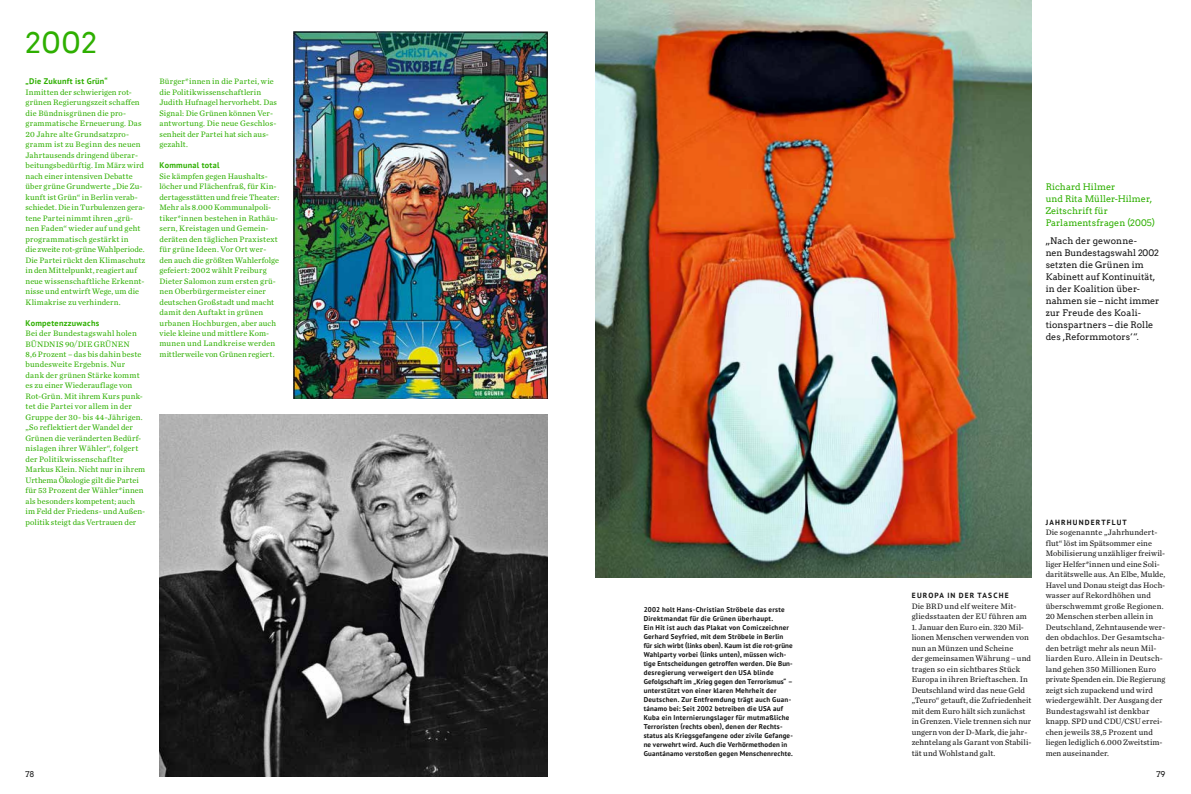
<style>
.page{position:relative;width:1191px;height:794px;background:#fff}
.page>*{position:absolute;margin:0;border:0;box-sizing:border-box;transform-origin:0 0}
.t1{font:29px "Arvo";color:#2eaf00}
.t2{font:9px/12px "Arvo";color:#141414}
.t3{font:9px/12px "Arvo";letter-spacing:.005em;color:#2eaf00}
.t4{font:8.2px/10.5px "Chronicle Text G2";letter-spacing:.01em;color:#2eaf00}
.t5{font:8.2px/10.5px "Chronicle Text G2";letter-spacing:.01em;color:#141414}
.t6{font:8px "Arvo";color:#141414}
.t7{font:700 7.5px "PT Sans";letter-spacing:.15em;color:#141414}
.t8{font:700 7px/9px "PT Sans";letter-spacing:.03em;color:#141414}
.s1{font-family:"PT Sans";font-weight:700}
</style>
<div class="page">
<img style="left:293px;top:31px;width:254px;height:368px">
<img style="left:159px;top:414px;width:388px;height:362px">
<img style="left:595px;top:0;width:436px;height:577px">
<h1 class="t1" style="left:26px;top:25px;width:73px">2002</h1>
<p class="t4" style="left:26px;top:76px;width:121px"><span class="s1">„Die Zukunft ist Grün“<br></span>Inmitten der schw ierigen rot-<br>g r ünen Reg ierungszeit scha f fen die Bündnisgr ünen die pro-<br>g ra mmat ische Er neuer ung. Da s<br>20 Ja h re a lte Gr undsatzpro-<br>g ra m m ist z u Beg in n des neuen<br>Ja hr tausends dringend überar&shy;beitungsbedür ftig. Im März w ird nach einer intensiven Debatte über g r üne Grundwer te „Die Zu&shy;kunf t ist Gr ün“ in Berlin verab&shy;schiedet. Die in Turbulenzen gera&shy;tene Par tei nimmt ihren „g rü&shy;nen Faden“ w ieder au f u nd geht prog ra m m at isch gest ä rk t i n<br>die zweite rot-grüne Wahlperiode.<br>Die Partei r ückt den K limaschutz in den Mittelpunk t, reagiert auf neue w issenschaftliche Erkennt&shy;nisse und ent w ir f t Wege, um die<br>Klimak rise zu verhindern.</p>
<p class="t4" style="left:26px;top:317px;width:121px"><span class="s1">Kompetenzzuwachs<br></span>B ei der Bundest ag sw a h l holen<br>BÜ N DN IS 90/DIE GRÜ NEN<br>8,6 Prozent – das bis dahin beste bu ndes weite E r gebn is . Nu r<br>da n k der g r ü nen St ä rke kom mt es zu einer Wiederauf lage von<br>Rot-Gr ün. Mit ihrem Kurs punk&shy;tet d ie Pa r tei vor a l lem i n der<br>Gr uppe der 30 - bis 4 4 -Jä h r igen. „ So ref lektiert der Wandel der<br>Gr ünen die veränderten Bedür f&shy;n islagen i h rer W ä h ler“, folger t der Pol it i k w issensc h a f lt er<br>Markus K lein. Nicht nur in ihrem<br>Urthema Ökolog ie gilt die Partei für 53 Prozent der Wä hler*innen a ls besonders kompetent; auch im Feld der Friedens- und Außen&shy;politik steig t das Vertrauen der</p>
<p class="t4" style="left:159px;top:76px;width:119px">Bü rger *i n nen i n d ie Pa r tei , w ie die Politik w issenscha f tlerin<br>Judith Hufnagel her vorhebt. Das<br>Sig na l: Die Gr ünen können Ver&shy;a nt wor t u ng . Die neue G esch los&shy;senheit der Par tei hat sich aus&shy;geza h lt .</p>
<p class="t4" style="left:159px;top:160px;width:121px"><span class="s1">Kommunal total<br></span>Sie kä mpfen gegen Haushalts&shy;löcher und Flächenfraß, f ür Kin&shy;der tagesstät ten und f reie Theater:<br>Mehr als 8.000 Kommunalpoli&shy;tiker*innen bestehen in Rathäu&shy;ser n, Kreist agen und Gemein&shy;deräten den täglichen Pra xistex t f ü r g r ü ne Ideen . Vor Or t wer&shy;den auch die g rößten Wa hler folge gefeier t: 2002 wä hlt Freiburg<br>Dieter Sa lomon zu m er sten g r ü&shy;nen Oberbü rgermeister einer deutschen Großstadt und macht damit den Aufta k t in grünen<br>u rba nen Hochburgen, aber auch v iele k leine und mittlere Kom&shy;mu nen u nd L a nd k reise werden mittler weile von Gr ünen reg ier t.</p>
<p class="t8" style="left:643px;top:604px;width:151px">2002 holt Hans-Christian Ströbele das erste Direktmandat für die Grünen überhaupt.<br>Ein Hit ist auch das Plakat von Comiczeichner Gerhard Seyfried, mit dem Ströbele in Berlin für sich wirbt (links oben). Kaum ist die rot-grüne Wahlparty vorbei (links unten), müssen wich&shy;tige Entscheidungen getroffen werden. Die Bun&shy;desregierung verweigert den USA blinde Gefolgschaft im „Krieg gegen den Terrorismus“ – unterstützt von einer klaren Mehrheit der Deutschen. Zur Entfremdung trägt auch Guan&shy;tánamo bei: Seit 2002 betreiben die USA auf Kuba ein Internierungslager für mutmaßliche Terroristen (rechts oben), denen der Rechts&shy;status als Kriegsgefangene oder zivile Gefange&shy;ne verwehrt wird. Auch die Verhörmethoden in Guantánamo verstoßen gegen Menschenrechte.</p>
<p class="t3" style="left:1045px;top:181px;width:111px">Richard Hilmer<br>und Rita Müller-Hilmer,<br>Zeitschrift für<br>Parlamentsfragen (2005)</p>
<p class="t2" style="left:1045px;top:235px;width:115px">„Nach der gewonne-<br>nen Bundestagswahl 2002 setzten die Grünen im<br>Kabinett auf Kontinuität, in der Koalition über&shy;nahmen sie – nicht immer zur Freude des Koali&shy;tionspartners – die Rolle des ,Reformmotors‘ “.</p>
<p class="t7" style="left:912px;top:590px;width:98px">E U R O P A I N D E R T A S C H E</p>
<p class="t5" style="left:911px;top:600px;width:117px">Die BR D u nd el f weitere Mit-<br>g lied sst a aten der EU f ü h ren a m</p>
<p class="t5" style="left:911px;top:621px;width:121px">1. Ja nuar den Euro ein. 320 Mil&shy;lionen Menschen ver wenden von nun an Münzen und Scheine<br>der gemeinsamen Wä hr ung – und tragen so ein sichtba res St ück<br>Europa in ihren Brief taschen. In<br>Deutschland w ird das neue Geld „Teuro“ getauft, die Zufriedenheit mit dem Euro hä lt sich zunächst in Grenzen. Viele trennen sich nur ungern von der D-Mark, die ja hr&shy;zehntelang als Garant von Stabili&shy;tät und Wohlstand ga lt.</p>
<p class="t7" style="left:1046px;top:517px;width:82px">JAHRHUNDERTFLUT</p>
<p class="t5" style="left:1045px;top:527px;width:121px">Die sogena nnte „ Ja hrhu nder t-<br>f lut“ löst im Spätsommer eine<br>Mobilisier ung unzä hliger f reiw il&shy;liger Helfer*innen und eine Soli&shy;daritätswelle aus. A n Elbe, Mulde,<br>Havel und Donau steig t das Hoch&shy;wa sser au f Rekord höhen u nd überschwemmt g roße Regionen.<br>20 Menschen sterben allein in<br>Deutschla nd, Zehntausende wer&shy;den ob dach los. Der G esa mtscha&shy;den beträg t mehr a ls neun Mil-<br>l ia rden Eu ro. A l lein i n Deutsch&shy;land gehen 350 Millionen Euro private Spenden ein. Die Regierung zeig t sich zupackend und w ird<br>w iedergewä h lt. Der Ausga ng der<br>Bu ndest agswa h l ist den kba r knapp. SPD und CDU/CSU errei&shy;chen jeweils 38,5 Prozent und liegen lediglich 6.000 Zweitstim&shy;men auseina nder.</p>
<p class="t6" style="left:26px;top:769px;width:11px">78</p>
<p class="t6" style="left:1156px;top:769px;width:11px">79</p>
</div>
